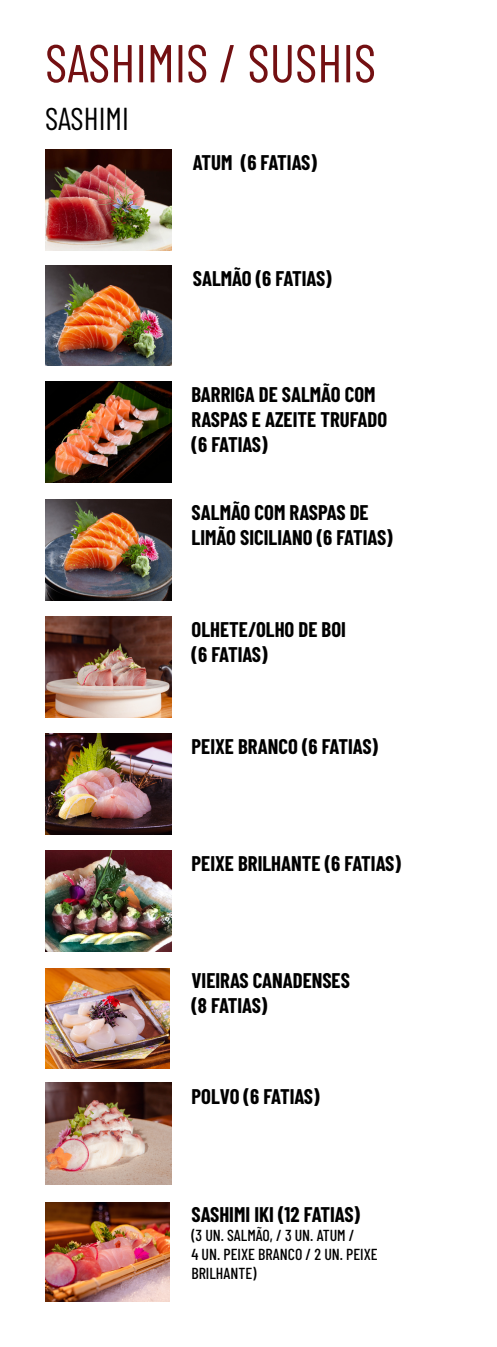
<style>
.page{position:relative;width:497px;height:1347px;background:#fff}
.page>*{position:absolute;margin:0;border:0;box-sizing:border-box;transform-origin:0 0}
.t1{font:53.25px "Barlow Condensed";color:#731012}
.t2{font:31.62px "Barlow Condensed";color:#000}
.t3{font:700 20.75px/24.9px "Barlow Condensed";color:#000}
.t4{font:500 15.88px/19.1px "Barlow Condensed";color:#000}
</style>
<div class="page">
<img style="left:45px;top:381px;width:126px;height:102px">
<img style="left:45px;top:499px;width:126px;height:101px">
<img style="left:45px;top:616px;width:126px;height:102px">
<img style="left:45px;top:1082px;width:126px;height:102px">
<img style="left:45px;top:733px;width:126px;height:101px">
<img style="left:45px;top:968px;width:124px;height:100px">
<img style="left:45px;top:1202px;width:124px;height:99px">
<img style="left:45px;top:850px;width:126px;height:101px">
<img style="left:45px;top:149px;width:126px;height:101px">
<img style="left:45px;top:265px;width:126px;height:101px">
<h1 class="t1" style="left:45px;top:25px;width:332px">SASHIMIS / SUSHIS</h1>
<h2 class="t2" style="left:45px;top:96px;width:85px">SASHIMI</h2>
<p class="t3" style="left:192px;top:149px;width:125px">ATUM (6 FATIAS)</p>
<p class="t3" style="left:192px;top:265px;width:140px">SALMÃO (6 FATIAS)</p>
<p class="t3" style="left:191px;top:381px;width:197px">BARRIGA DE SALMÃO COM<br>RASPAS E AZEITE TRUFADO (6 FATIAS)</p>
<p class="t3" style="left:191px;top:499px;width:202px">SALMÃO COM RASPAS DE<br>LIMÃO SICILIANO (6 FATIAS)</p>
<p class="t3" style="left:191px;top:616px;width:156px">OLHETE/OLHO DE BOI (6 FATIAS)</p>
<p class="t3" style="left:191px;top:733px;width:188px">PEIXE BRANCO (6 FATIAS)</p>
<p class="t3" style="left:191px;top:850px;width:210px">PEIXE BRILHANTE (6 FATIAS)</p>
<p class="t3" style="left:191px;top:967px;width:160px">VIEIRAS CANADENSES (8 FATIAS)</p>
<p class="t3" style="left:191px;top:1082px;width:129px">POLVO (6 FATIAS)</p>
<p class="t3" style="left:191px;top:1201px;width:170px">SASHIMI IKI (12 FATIAS)</p>
<p class="t4" style="left:191px;top:1224px;width:188px">(3 UN. SALMÃO, / 3 UN. ATUM /<br>4 UN. PEIXE BRANCO / 2 UN. PEIXE<br>BRILHANTE)</p>
</div>
